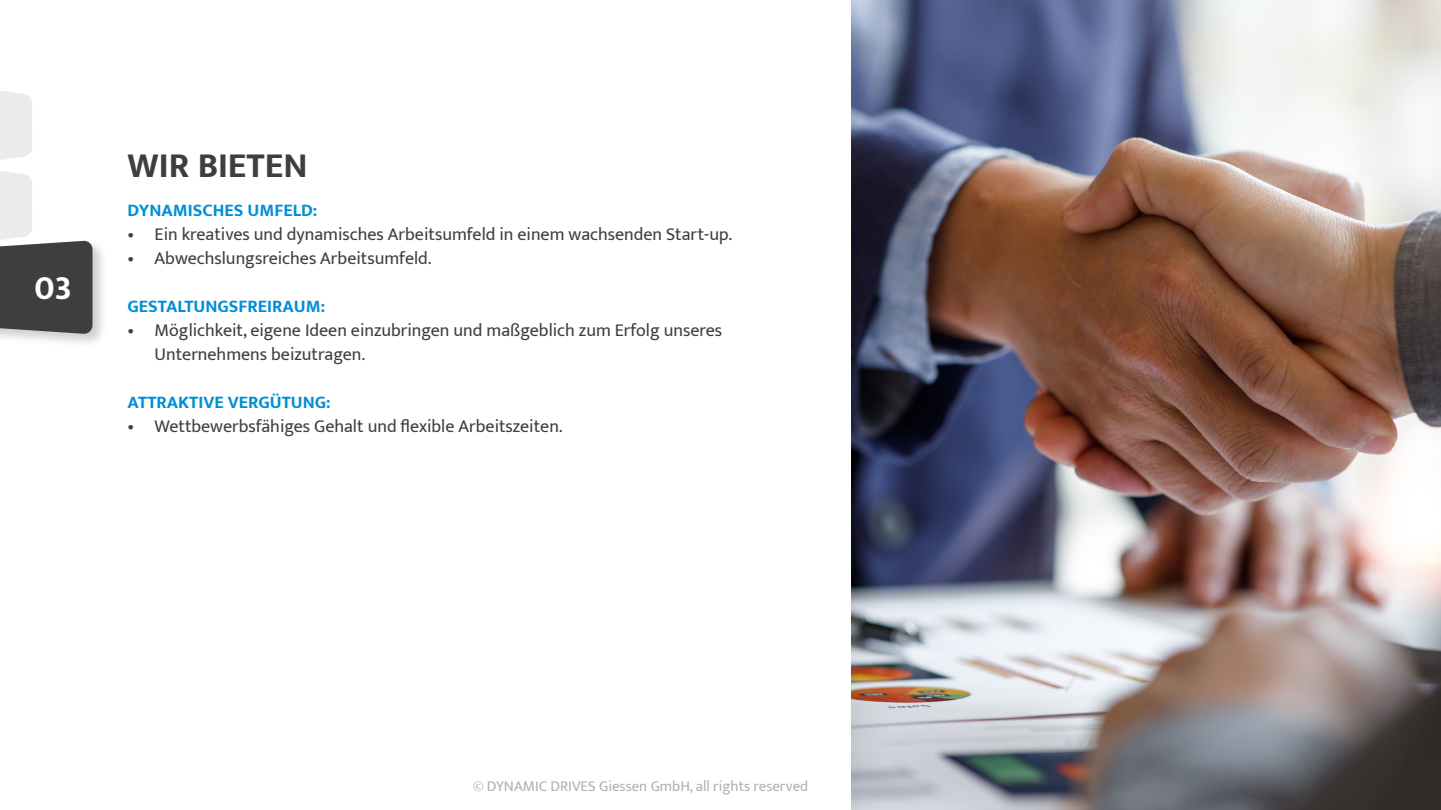
<style>
.page{position:relative;width:1441px;height:810px;background:#fff}
.page>*{position:absolute;margin:0;border:0;box-sizing:border-box;transform-origin:0 0}
.DDG-Kapitel_Headline_1{font:700 36px "Mukta Mahee";color:#3e3e3f}
.t1{font:700 36px "Mukta Mahee";color:#fff}
.t2{font:18px/24px "Mukta Mahee";color:#3e3e3f}
.DDG-Inhalt_Text_AA_blue{font:700 18px "Mukta Mahee";color:#008fd5}
.t3{font:15px "Mukta Mahee";color:#b1b1b1}
</style>
<div class="page">
<img style="left:890px;top:0;width:550px;height:810px">
<div style="left:0;top:0;width:890px;height:810px;background:#000;opacity:.1"></div>
<div style="left:0;top:0;width:850px;height:810px;background:#fff"></div>
<div style="left:0;top:238px;width:108px;height:111px;background:#000;opacity:.2"></div>
<svg style="left:0;top:91px;width:92px;height:243px"></svg>
<p class="t1" style="left:35px;top:265px;width:39px">03</p>
<p class="DDG-Kapitel_Headline_1" style="left:128px;top:143px;width:181px">WIR BIETEN</p>
<p class="DDG-Inhalt_Text_AA_blue" style="left:128px;top:199px;width:191px">DYNAMISCHES UMFELD:</p>
<p class="t2" style="left:128px;top:222px;width:606px">• Ein kreatives und dynamisches Arbeitsumfeld in einem wachsenden Start-up.</p>
<p class="t2" style="left:128px;top:246px;width:305px">• Abwechslungsreiches Arbeitsumfeld.</p>
<p class="DDG-Inhalt_Text_AA_blue" style="left:128px;top:295px;width:199px">GESTALTUNGSFREIRAUM:</p>
<p class="t2" style="left:155px;top:318px;width:569px;text-indent:-27px">• Möglichkeit, eigene Ideen einzubringen und maßgeblich zum Erfolg unseres<br>Unternehmens beizutragen.</p>
<p class="DDG-Inhalt_Text_AA_blue" style="left:128px;top:391px;width:204px">ATTRAKTIVE VERGÜTUNG:</p>
<p class="t2" style="left:128px;top:414px;width:436px">• Wettbewerbsfähiges Gehalt und flexible Arbeitszeiten.</p>
<p class="t3" style="left:473px;top:777px;width:337px">© DYNAMIC DRIVES Giessen GmbH, all rights reserved</p>
</div>
